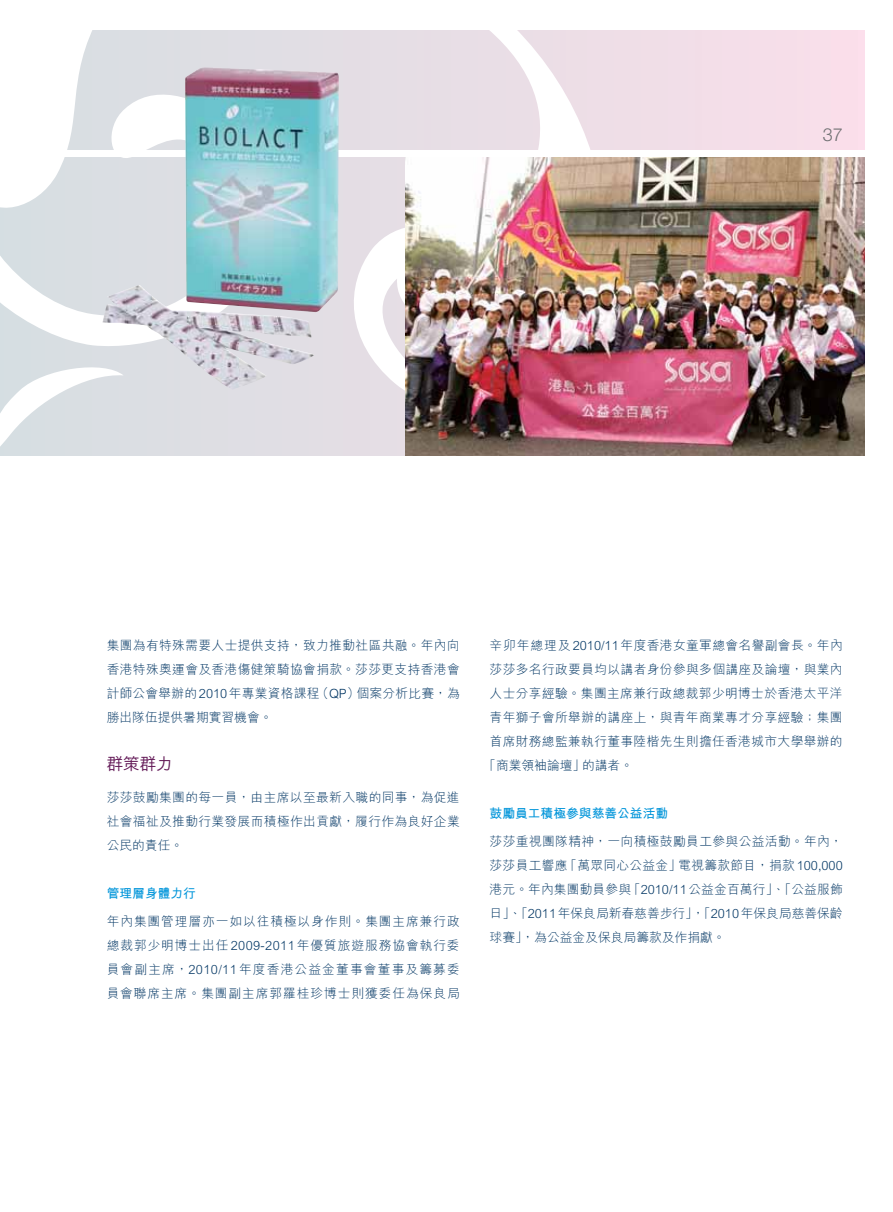
<style>
.page{position:relative;width:893px;height:1212px;background:#fff}
.page>*{position:absolute;margin:0;border:0;box-sizing:border-box;transform-origin:0 0}
.t1{font:300 18px "Helvetica Neue LT Std";color:#6d6e70}
.t2{font:16.5px "M Hei HK Medium E Ten B5 H";color:#621856}
.t3{font:12.75px/24px "M Hei HK Light E Ten B5 H";letter-spacing:.025em;color:#003563;text-align:justify}
.t4{font:12.75px "M Hei HK Bold E Ten B5 H";color:#0095da}
.t5{font:12.75px "M Hei HK Light E Ten B5 H";color:#003563}
</style>
<div class="page">
<div style="left:1px;top:158px;width:863px;height:297px;background:#e0dee4"></div>
<div style="left:1px;top:30px;width:863px;height:119px;background:#f5dee9"></div>
<svg style="left:1px;top:423px;width:123px;height:33px"></svg>
<svg style="left:1px;top:30px;width:652px;height:393px;fill:#e6dee5"></svg>
<img style="left:406px;top:158px;width:458px;height:297px">
<img style="left:102px;top:67px;width:237px;height:323px">
<h1 class="t1" style="left:822px;top:128px;width:22px">37</h1>
<p class="t3" style="left:107px;top:635px;width:354px">集團為有特殊需要人士提供支持，致力推動社區共融。年內向香港特殊奧運會及香港傷健策騎協會捐款。莎莎更支持香港會計師公會舉辦的2010年專業資格課程（QP）個案分析比賽，為勝出隊伍提供暑期實習機會。</p>
<p class="t2" style="left:107px;top:757px;width:67px">群策群力</p>
<p class="t3" style="left:107px;top:787px;width:354px">莎莎鼓勵集團的每一員，由主席以至最新入職的同事，為促進社會福祉及推動行業發展而積極作出貢獻，履行作為良好企業公民的責任。</p>
<p class="t4" style="left:107px;top:889px;width:91px">管理層身體力行</p>
<p class="t3" style="left:107px;top:911px;width:354px">年內集團管理層亦一如以往積極以身作則。集團主席兼行政總裁郭少明博士出任2009-2011年優質旅遊服務協會執行委員會副主席，2010/11年度香港公益金董事會董事及籌募委員會聯席主席。集團副主席郭羅桂珍博士則獲委任為保良局</p>
<p class="t3" style="left:489px;top:635px;width:354px">辛卯年總理及 2010/11年度香港女童軍總會名譽副會長。年內</p>
<p class="t3" style="left:489px;top:659px;width:354px">莎莎多名行政要員均以講者身份參與多個講座及論壇，與業內</p>
<p class="t3" style="left:489px;top:683px;width:354px">人士分享經驗。集團主席兼行政總裁郭少明博士於香港太平洋</p>
<p class="t3" style="left:489px;top:707px;width:354px">青年獅子會所舉辦的講座上，與青年商業專才分享經驗；集團</p>
<p class="t3" style="left:489px;top:731px;width:354px">首席財務總監兼執行董事陸楷先生則擔任香港城市大學舉辦的</p>
<p class="t5" style="left:483px;top:760px;width:151px">「商業領袖論壇」的講者。</p>
<p class="t4" style="left:489px;top:808px;width:180px">鼓勵員工積極參與慈善公益活動</p>
<p class="t3" style="left:489px;top:831px;width:355px">莎莎重視團隊精神，一向積極鼓勵員工參與公益活動。年內，莎莎員工響應「萬眾同心公益金」電視籌款節目，捐款100,000港元。年內集團動員參與「2010/11公益金百萬行」、「公益服飾日」、「2011年保良局新春慈善步行」，「2010年保良局慈善保齡球賽」，為公益金及保良局籌款及作捐獻。</p>
</div>
